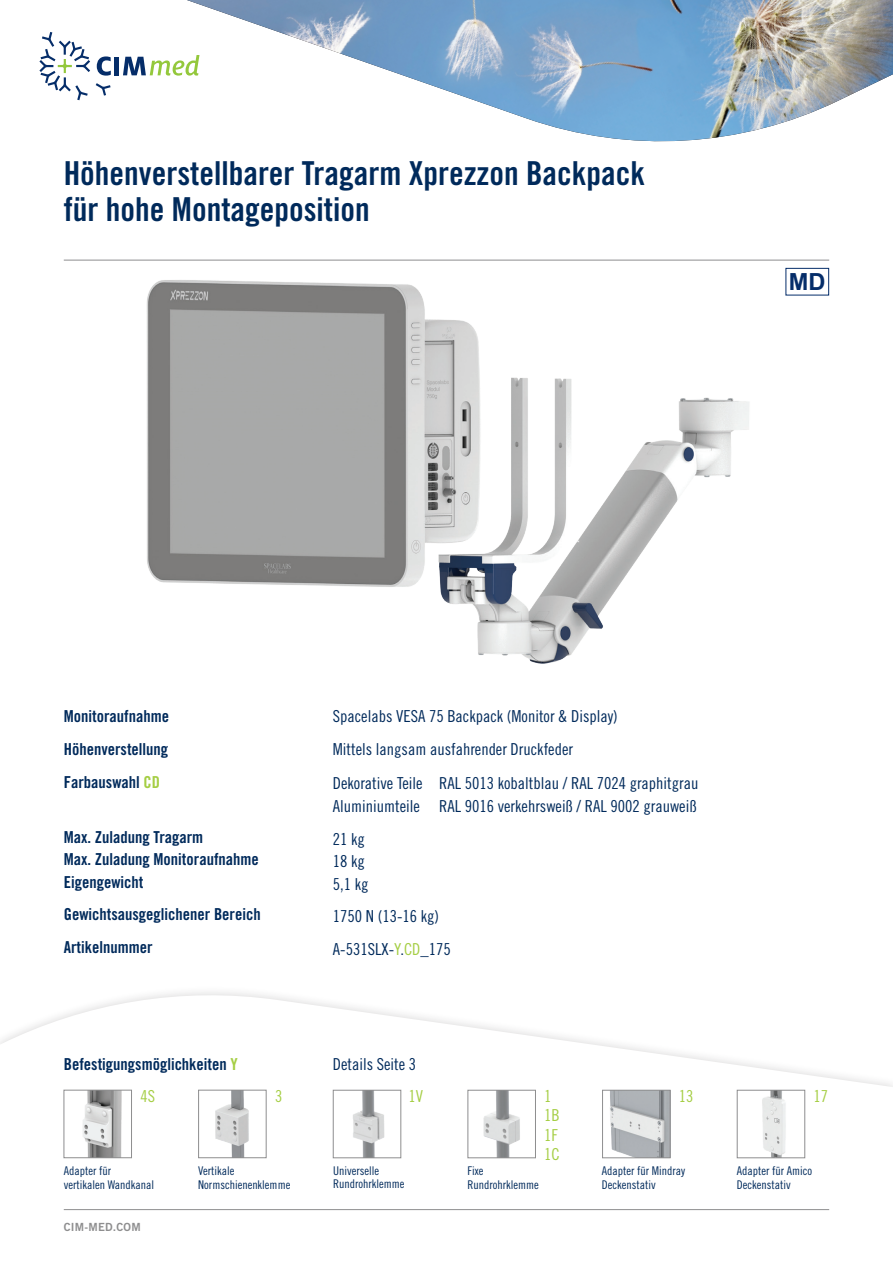
<style>
.page{position:relative;width:893px;height:1263px;background:#fff}
.page>*{position:absolute;margin:0;border:0;box-sizing:border-box;transform-origin:0 0}
.t1{font:33px/36px "Trade Gothic LT Std Bd Cn 20";color:#002a5b}
.t2{font:700 23.7px "Arial";color:#052d69}
.t3{font:16.5px/22.5px "Trade Gothic LT Std Cn 18";color:#002a5b}
.t4{font:16.5px/32.7px "Trade Gothic LT Std Bd Cn 20";color:#002a5b}
.t5{font:16.5px/19.5px "Trade Gothic LT Std Cn 18";color:#a5ce44}
.t6{font:12px/13.2px "Trade Gothic LT Std Cn 18";color:#002a5b}
.t7{font:11.25px "Trade Gothic LT Std Bd 2";letter-spacing:.02em;color:#8e8e8f}
.s1{color:#a5ce44}
</style>
<div class="page">
<img style="left:187px;top:0;width:706px;height:142px">
<hr style="left:64px;top:260px;width:765px;height:1px;background:#8e8e8f">
<svg style="left:96px;top:83px;width:15px;height:13px"></svg>
<svg style="left:97px;top:56px;width:14px;height:20px"></svg>
<div style="left:114px;top:57px;width:5px;height:18px;background:#052d69"></div>
<svg style="left:123px;top:55px;width:76px;height:21px"></svg>
<svg style="left:39px;top:32px;width:51px;height:68px"></svg>
<svg style="left:0;top:992px;width:893px;height:219px"></svg>
<img style="left:200px;top:1092px;width:64px;height:64px">
<div style="left:198px;top:1090px;width:68px;height:68px;border:1px solid #8e8e8f"></div>
<img style="left:470px;top:1092px;width:64px;height:64px">
<div style="left:468px;top:1090px;width:68px;height:68px;border:1px solid #8e8e8f"></div>
<hr style="left:64px;top:1209px;width:765px;height:1px;background:#8e8e8f">
<img style="left:739px;top:1092px;width:64px;height:64px">
<div style="left:737px;top:1090px;width:68px;height:68px;border:1px solid #8e8e8f"></div>
<img style="left:604px;top:1092px;width:64px;height:64px">
<div style="left:602px;top:1090px;width:68px;height:68px;border:1px solid #8e8e8f"></div>
<img style="left:335px;top:1092px;width:64px;height:64px">
<div style="left:333px;top:1090px;width:68px;height:68px;border:1px solid #8e8e8f"></div>
<img style="left:66px;top:1092px;width:64px;height:64px">
<div style="left:64px;top:1090px;width:68px;height:68px;border:1px solid #8e8e8f"></div>
<img style="left:72px;top:259px;width:749px;height:405px">
<div style="left:785px;top:268px;width:44px;height:27px;border:1px solid #052d69"></div>
<h1 class="t1" style="left:64px;top:155px;width:583px">Höhenverstellbarer Tragarm Xprezzon Backpack für hohe Montageposition</h1>
<h2 class="t2" style="left:789px;top:265px;width:38px">MD</h2>
<p class="t4" style="left:64px;top:700px;width:107px;text-align:justify">Monitoraufnahme Höhenverstellung Farbauswahl <span class="s1">CD</span></p>
<p class="t4" style="left:64px;top:825px;width:197px;line-height:22.5px">Max. Zuladung Tragarm<br>Max. Zuladung Monitoraufnahme<br>Eigengewicht</p>
<p class="t4" style="left:64px;top:898px;width:198px">Gewichtsausgeglichener Bereich<br>Artikelnummer</p>
<p class="t3" style="left:333px;top:700px;width:286px;line-height:32.7px">Spacelabs VESA 75 Backpack (Monitor &amp; Display)<br>Mittels langsam ausfahrender Druckfeder</p>
<p class="t3" style="left:333px;top:772px;width:367px">Dekorative Teile RAL 5013 kobaltblau / RAL 7024 graphitgrau<br>Aluminiumteile RAL 9016 verkehrsweiß / RAL 9002 grauweiß</p>
<p class="t3" style="left:333px;top:827px;width:37px">21 kg<br>18 kg<br>5,1 kg</p>
<p class="t3" style="left:333px;top:900px;width:119px;line-height:32.7px">1750 N (13-16 kg)<br>A-531SLX-<span class="s1">Y</span>.<span class="s1">CD</span>_175</p>
<p class="t4" style="left:64px;top:1047px;width:176px">Befestigungsmöglichkeiten <span class="s1">Y</span></p>
<p class="t3" style="left:333px;top:1052px;width:85px">Details Seite 3</p>
<p class="t5" style="left:140px;top:1086px;width:16px">4S</p>
<p class="t5" style="left:275px;top:1086px;width:9px">3</p>
<p class="t5" style="left:408px;top:1086px;width:16px">1V</p>
<p class="t5" style="left:544px;top:1086px;width:17px">1<br>1B<br>1F<br>1C</p>
<p class="t5" style="left:679px;top:1086px;width:16px">13</p>
<p class="t5" style="left:813px;top:1086px;width:16px">17</p>
<p class="t6" style="left:64px;top:1164px;width:92px">Adapter für vertikalen Wandkanal</p>
<p class="t6" style="left:198px;top:1164px;width:94px">Vertikale<br>Normschienenklemme</p>
<p class="t6" style="left:333px;top:1164px;width:73px">Universelle<br>Rundrohrklemme</p>
<p class="t6" style="left:467px;top:1164px;width:73px">Fixe<br>Rundrohrklemme</p>
<p class="t6" style="left:602px;top:1164px;width:85px">Adapter für Mindray<br>Deckenstativ</p>
<p class="t6" style="left:737px;top:1164px;width:77px">Adapter für Amico<br>Deckenstativ</p>
<p class="t7" style="left:64px;top:1220px;width:78px">CIM-MED.COM</p>
</div>
